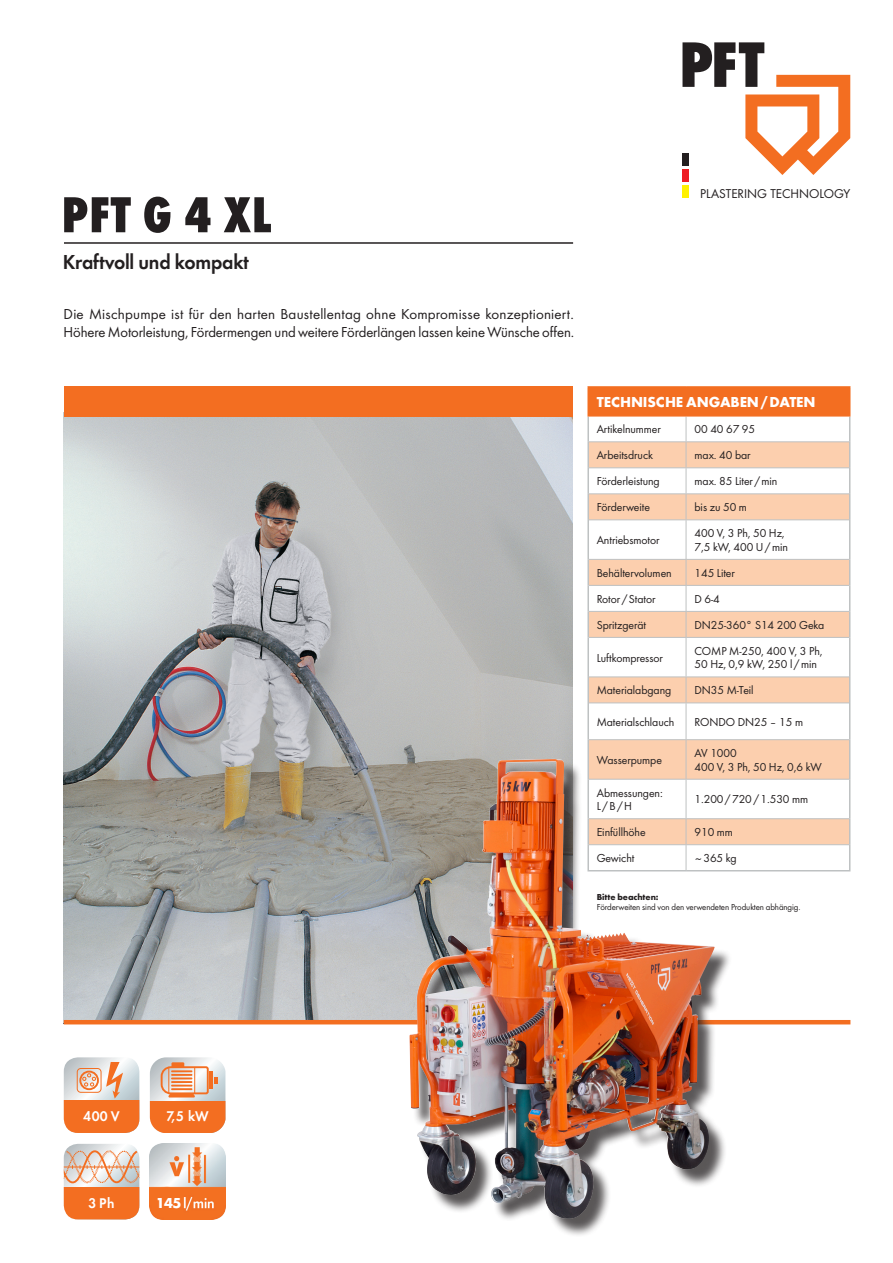
<style>
.page{position:relative;width:893px;height:1263px;background:#fff}
.page>*{position:absolute;margin:0;border:0;box-sizing:border-box;transform-origin:0 0}
._01_Haupthead{font:700 expanded 52.5px "Futura Con";color:#231f20}
._02_Subline{font:21px "Futura Dem";letter-spacing:-.01em;color:#231f20;scale:.95 1}
._03_Einleitungstext{font:15px/18px "Futura Boo";letter-spacing:-.005em;color:#231f20}
._10_Tabelle_head{font:700 15px "Futura";letter-spacing:-.01em;color:#fff}
._01_Haupthead-2{font:700 15px "Futura";color:#fff}
.t1{font:14.7px "Futura Dem";color:#fff;scale:.95 1}
.t2{font:14.55px "Futura Dem";letter-spacing:.035em;color:#fff;scale:.95 1}
.t3{font:13.35px "Futura Boo";color:#231f20}
._11_Tabelle_Copy{font:12px/13.5px "Futura Boo";letter-spacing:-.005em;color:#231f20}
._07_Sternchentext{font:9px/9.8px "Futura Boo";letter-spacing:-.01em;color:#231f20}
.s1{font-family:"Futura";font-weight:700}
</style>
<div class="page">
<hr style="left:64px;top:242px;width:509px;height:2px;background:#231f20">
<img style="left:64px;top:416px;width:509px;height:604px">
<div style="left:64px;top:386px;width:779px;height:30px;background:#f36e21"></div>
<div style="left:573px;top:364px;width:300px;height:576px;background:#fff"></div>
<svg style="left:64px;top:1057px;width:75px;height:76px;background:#e8a781"></svg>
<svg style="left:64px;top:1144px;width:76px;height:75px;background:#e8a781"></svg>
<svg style="left:150px;top:1057px;width:75px;height:76px;background:#e9a37b"></svg>
<img style="left:150px;top:1144px;width:75px;height:75px">
<hr style="left:64px;top:1020px;width:786px;height:4px;background:#f36e21">
<div style="left:588px;top:387px;width:262px;height:29px;background:#f36e21"></div>
<svg style="left:589px;top:442px;width:260px;height:402px"></svg>
<hr style="left:587px;top:417px;width:2px;height:25px;background:#bec1c2">
<hr style="left:587px;top:442px;width:2px;height:26px;background:#bec1c2">
<hr style="left:587px;top:468px;width:2px;height:26px;background:#bec1c2">
<hr style="left:587px;top:494px;width:2px;height:26px;background:#bec1c2">
<hr style="left:587px;top:520px;width:2px;height:39px;background:#bec1c2">
<hr style="left:849px;top:520px;width:1px;height:39px;background:#bec1c2">
<hr style="left:587px;top:559px;width:2px;height:26px;background:#bec1c2">
<hr style="left:587px;top:585px;width:2px;height:26px;background:#bec1c2">
<hr style="left:587px;top:611px;width:2px;height:26px;background:#bec1c2">
<svg style="left:849px;top:559px;width:1px;height:78px"></svg>
<hr style="left:587px;top:637px;width:2px;height:40px;background:#bec1c2">
<hr style="left:849px;top:637px;width:1px;height:40px;background:#bec1c2">
<hr style="left:587px;top:677px;width:2px;height:26px;background:#bec1c2">
<svg style="left:849px;top:677px;width:1px;height:26px"></svg>
<hr style="left:587px;top:703px;width:2px;height:37px;background:#bec1c2">
<hr style="left:849px;top:703px;width:1px;height:37px;background:#bec1c2">
<hr style="left:587px;top:740px;width:2px;height:39px;background:#bec1c2">
<hr style="left:849px;top:740px;width:1px;height:39px;background:#bec1c2">
<hr style="left:849px;top:779px;width:1px;height:40px;background:#bec1c2">
<svg style="left:849px;top:819px;width:1px;height:51px"></svg>
<hr style="left:686px;top:870px;width:164px;height:1px;background:#bec1c2">
<hr style="left:589px;top:441px;width:97px;height:1px;background:#bec1c2">
<hr style="left:686px;top:441px;width:163px;height:1px;background:#bec1c2">
<hr style="left:589px;top:467px;width:97px;height:1px;background:#bec1c2">
<hr style="left:686px;top:467px;width:163px;height:1px;background:#bec1c2">
<hr style="left:589px;top:493px;width:97px;height:1px;background:#bec1c2">
<hr style="left:686px;top:493px;width:163px;height:1px;background:#bec1c2">
<svg style="left:686px;top:417px;width:1px;height:102px"></svg>
<hr style="left:589px;top:519px;width:97px;height:1px;background:#bec1c2">
<hr style="left:686px;top:519px;width:163px;height:1px;background:#bec1c2">
<hr style="left:686px;top:520px;width:1px;height:39px;background:#bec1c2">
<hr style="left:589px;top:559px;width:97px;height:1px;background:#bec1c2">
<hr style="left:686px;top:559px;width:163px;height:1px;background:#bec1c2">
<hr style="left:589px;top:585px;width:97px;height:1px;background:#bec1c2">
<hr style="left:686px;top:585px;width:163px;height:1px;background:#bec1c2">
<hr style="left:589px;top:611px;width:97px;height:1px;background:#bec1c2">
<hr style="left:686px;top:611px;width:163px;height:1px;background:#bec1c2">
<svg style="left:686px;top:560px;width:1px;height:77px"></svg>
<hr style="left:589px;top:637px;width:97px;height:1px;background:#bec1c2">
<hr style="left:686px;top:637px;width:163px;height:1px;background:#bec1c2">
<hr style="left:686px;top:638px;width:1px;height:38px;background:#bec1c2">
<hr style="left:589px;top:676px;width:97px;height:1px;background:#bec1c2">
<hr style="left:686px;top:676px;width:163px;height:1px;background:#bec1c2">
<svg style="left:686px;top:677px;width:1px;height:25px"></svg>
<hr style="left:589px;top:702px;width:97px;height:1px;background:#bec1c2">
<hr style="left:686px;top:702px;width:163px;height:1px;background:#bec1c2">
<hr style="left:686px;top:703px;width:1px;height:36px;background:#bec1c2">
<hr style="left:589px;top:739px;width:97px;height:1px;background:#bec1c2">
<hr style="left:686px;top:739px;width:163px;height:1px;background:#bec1c2">
<hr style="left:686px;top:740px;width:1px;height:39px;background:#bec1c2">
<hr style="left:686px;top:779px;width:163px;height:1px;background:#bec1c2">
<hr style="left:686px;top:818px;width:163px;height:1px;background:#bec1c2">
<hr style="left:686px;top:844px;width:163px;height:1px;background:#bec1c2">
<hr style="left:587px;top:386px;width:99px;height:2px;background:#f36e21">
<hr style="left:587px;top:388px;width:2px;height:27px;background:#f36e21">
<hr style="left:686px;top:386px;width:164px;height:2px;background:#f36e21">
<svg style="left:849px;top:417px;width:1px;height:103px"></svg>
<hr style="left:587px;top:415px;width:99px;height:2px;background:#f36e21">
<hr style="left:686px;top:415px;width:164px;height:2px;background:#f36e21">
<div style="left:412px;top:761px;width:321px;height:476px;background:#231f20;opacity:.75"></div>
<img style="left:409px;top:759px;width:130px;height:436px">
<div style="left:682px;top:185px;width:6px;height:13px;background:#fff101"></div>
<div style="left:682px;top:169px;width:6px;height:13px;background:#ee1d23"></div>
<svg style="left:682px;top:42px;width:168px;height:133px"></svg>
<p class="_01_Haupthead" style="left:62px;top:185px;width:211px">PFT G 4 XL</p>
<p class="_02_Subline" style="left:63px;top:250px;width:198px">Kraftvoll und kompakt</p>
<p class="_03_Einleitungstext" style="left:64px;top:305px;width:512px">Die Mischpumpe ist für den harten Baustellentag ohne Kompromisse konzeptioniert.<br>Höhere Motorleistung, Fördermengen und weitere Förderlängen lassen keine Wünsche offen.</p>
<p class="t3" style="left:700px;top:185px;width:152px">PLASTERING TECHNOLOGY</p>
<p class="_10_Tabelle_head" style="left:597px;top:393px;width:220px">TECHNISCHE ANGABEN/DATEN</p>
<p class="_11_Tabelle_Copy" style="left:597px;top:422px;width:66px">Artikelnummer</p>
<p class="_11_Tabelle_Copy" style="left:694px;top:422px;width:62px">00 40 67 95</p>
<p class="_11_Tabelle_Copy" style="left:597px;top:448px;width:58px">Arbeitsdruck</p>
<p class="_11_Tabelle_Copy" style="left:694px;top:448px;width:58px">max. 40 bar</p>
<p class="_11_Tabelle_Copy" style="left:597px;top:474px;width:65px">Förderleistung</p>
<p class="_11_Tabelle_Copy" style="left:694px;top:474px;width:84px">max. 85 Liter/min</p>
<p class="_11_Tabelle_Copy" style="left:597px;top:500px;width:55px">Förderweite</p>
<p class="_11_Tabelle_Copy" style="left:694px;top:500px;width:54px">bis zu 50 m</p>
<p class="_11_Tabelle_Copy" style="left:597px;top:533px;width:64px">Antriebsmotor</p>
<p class="_11_Tabelle_Copy" style="left:694px;top:526px;width:95px">400 V, 3 Ph, 50 Hz,<br>7,5 kW, 400 U/min</p>
<p class="_11_Tabelle_Copy" style="left:597px;top:566px;width:76px">Behältervolumen</p>
<p class="_11_Tabelle_Copy" style="left:694px;top:566px;width:42px">145 Liter</p>
<p class="_11_Tabelle_Copy" style="left:597px;top:592px;width:60px">Rotor/Stator</p>
<p class="_11_Tabelle_Copy" style="left:694px;top:592px;width:27px">D 6-4</p>
<p class="_11_Tabelle_Copy" style="left:597px;top:618px;width:51px">Spritzgerät</p>
<p class="_11_Tabelle_Copy" style="left:694px;top:618px;width:131px">DN25-360° S14 200 Geka</p>
<p class="_11_Tabelle_Copy" style="left:597px;top:651px;width:68px">Luftkompressor</p>
<p class="_11_Tabelle_Copy" style="left:694px;top:644px;width:129px">COMP M-250, 400 V, 3 Ph,<br>50 Hz, 0,9 kW, 250 l/min</p>
<p class="_11_Tabelle_Copy" style="left:597px;top:684px;width:76px">Materialabgang</p>
<p class="_11_Tabelle_Copy" style="left:694px;top:684px;width:61px">DN35 M-Teil</p>
<p class="_11_Tabelle_Copy" style="left:597px;top:715px;width:79px">Materialschlauch</p>
<p class="_11_Tabelle_Copy" style="left:694px;top:715px;width:110px">RONDO DN25 – 15 m</p>
<p class="_11_Tabelle_Copy" style="left:597px;top:753px;width:67px">Wasserpumpe</p>
<p class="_11_Tabelle_Copy" style="left:694px;top:746px;width:129px">AV 1000<br>400 V, 3 Ph, 50 Hz, 0,6 kW</p>
<p class="_11_Tabelle_Copy" style="left:597px;top:786px;width:68px">Abmessungen:<br>L/B/H</p>
<p class="_11_Tabelle_Copy" style="left:694px;top:793px;width:115px">1.200/720/1.530 mm</p>
<p class="_11_Tabelle_Copy" style="left:597px;top:825px;width:50px">Einfüllhöhe</p>
<p class="_11_Tabelle_Copy" style="left:694px;top:825px;width:40px">910 mm</p>
<p class="_11_Tabelle_Copy" style="left:597px;top:851px;width:39px">Gewicht</p>
<p class="_11_Tabelle_Copy" style="left:694px;top:851px;width:44px">~365 kg</p>
<p class="_07_Sternchentext" style="left:597px;top:892px;width:205px"><span class="s1">Bitte beachten:<br></span>Förderweiten sind von den verwendeten Produkten abhängig.</p>
<p class="t2" style="left:83px;top:1106px;width:40px">400 V</p>
<p class="t2" style="left:89px;top:1192px;width:29px">3Ph</p>
<p class="t1" style="left:166px;top:1108px;width:46px">7,5 kW</p>
<p class="_01_Haupthead-2" style="left:156px;top:1193px;width:27px">145</p>
</div>
